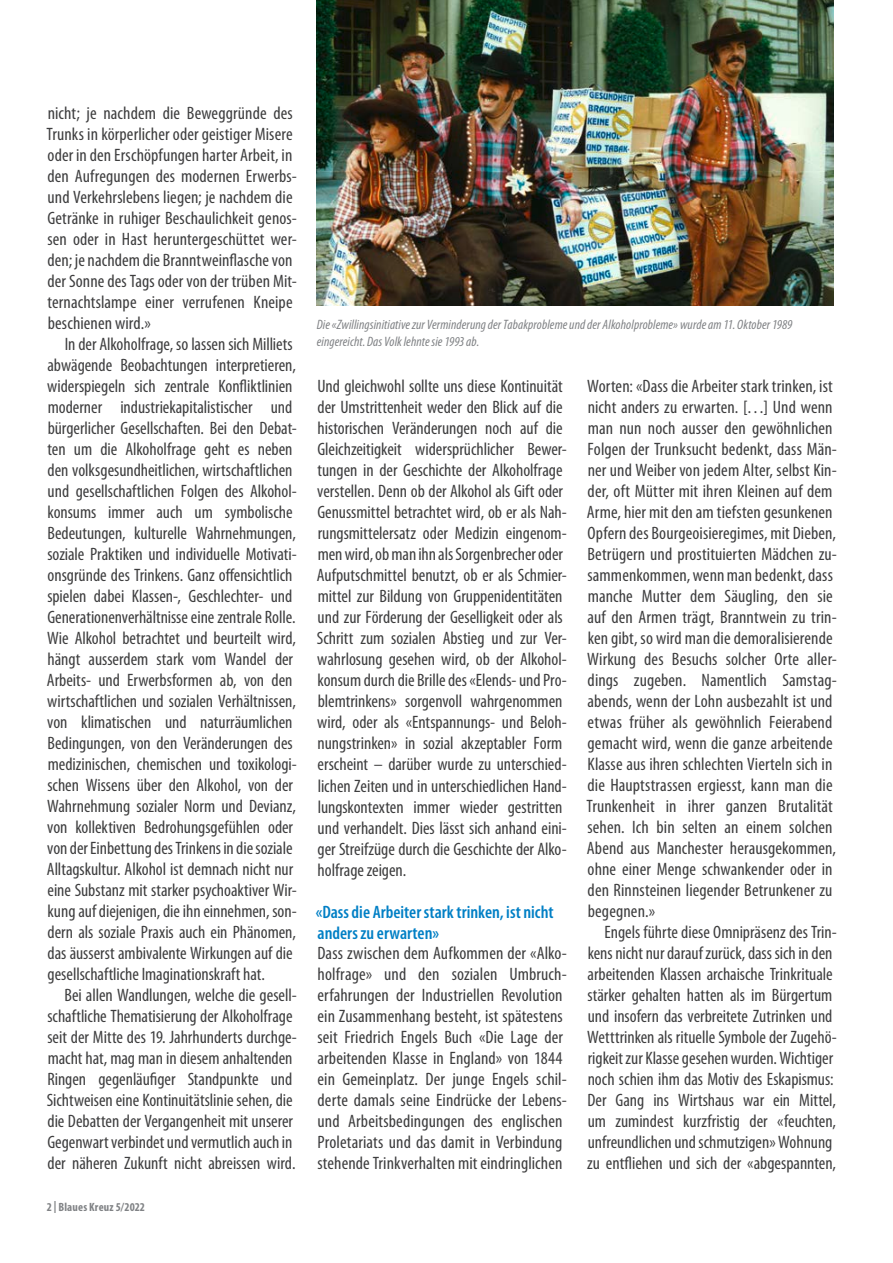
<style>
.page{position:relative;width:893px;height:1263px;background:#fff}
.page>*{position:absolute;margin:0;border:0;box-sizing:border-box;transform-origin:0 0}
.t1{font:condensed 18px/21px "Myriad Pro";color:#3e3e3f}
.t2{font:600 condensed 18px/21px "Myriad Pro";color:#007fc5}
.t3{font:italic condensed 13.65px/16.6px "Myriad Pro";letter-spacing:.005em;color:#808285}
.t4{font:700 condensed 12px "Myriad Pro";letter-spacing:.015em;color:#808285}
</style>
<div class="page">
<img style="left:317px;top:0;width:516px;height:305px">
<p class="t1" style="left:47px;top:103px;width:252px">nicht; je nachdem die Beweggründe des Trunks in körperlicher oder geistiger Misere oder in den Erschöpfungen harter Arbeit, in den Aufregungen des modernen Erwerbs&shy;und Verkehrslebens liegen; je nachdem die Getränke in ruhiger Beschaulichkeit genos&shy;sen oder in Hast heruntergeschüttet wer&shy;den; je nachdem die Branntweinflasche von der Sonne des Tags oder von der trüben Mit&shy;ternachtslampe einer verrufenen Kneipe beschienen wird.»</p>
<p class="t1" style="left:47px;top:334px;width:251px;text-indent:18px">In der Alkoholfrage, so lassen sich Milliets abwägende Beobachtungen interpretieren, widerspiegeln sich zentrale Konfliktlinien moderner industriekapitalistischer und bürgerlicher Gesellschaften. Bei den Debat&shy;ten um die Alkoholfrage geht es neben den volksgesundheitlichen, wirtschaftlichen und gesellschaftlichen Folgen des Alkohol&shy;konsums immer auch um symbolische Bedeutungen, kulturelle Wahrnehmungen, soziale Praktiken und individuelle Motivati&shy;onsgründe des Trinkens. Ganz offensichtlich spielen dabei Klassen-, Geschlechter- und Generationenverhältnisse eine zentrale Rolle.<br>Wie Alkohol betrachtet und beurteilt wird, hängt ausserdem stark vom Wandel der Arbeits- und Erwerbsformen ab, von den wirtschaftlichen und sozialen Verhältnissen, von klimatischen und naturräumlichen Bedingungen, von den Veränderungen des medizinischen, chemischen und toxikologi&shy;schen Wissens über den Alkohol, von der Wahrnehmung sozialer Norm und Devianz, von kollektiven Bedrohungsgefühlen oder von der Einbettung des Trinkens in die soziale Alltagskultur. Alkohol ist demnach nicht nur eine Substanz mit starker psychoaktiver Wir&shy;kung auf diejenigen, die ihn einnehmen, son&shy;dern als soziale Praxis auch ein Phänomen, das äusserst ambivalente Wirkungen auf die gesellschaftliche Imaginationskraft hat.</p>
<p class="t1" style="left:47px;top:985px;width:252px;text-indent:18px">Bei allen Wandlungen, welche die gesell&shy;schaftliche Thematisierung der Alkoholfrage seit der Mitte des 19. Jahrhunderts durchge&shy;macht hat, mag man in diesem anhaltenden Ringen gegenläufiger Standpunkte und Sichtweisen eine Kontinuitätslinie sehen, die die Debatten der Vergangenheit mit unserer Gegenwart verbindet und vermutlich auch in der näheren Zukunft nicht abreissen wird.</p>
<p class="t4" style="left:47px;top:1200px;width:100px">2 | Blaues Kreuz 5/2022</p>
<p class="t3" style="left:317px;top:317px;width:477px">Die «Zwillingsinitiative zur Verminderung der Tabakprobleme und der Alkoholprobleme» wurde am 11. Oktober 1989 eingereicht. Das Volk lehnte sie 1993 ab.</p>
<p class="t1" style="left:317px;top:376px;width:252px">Und gleichwohl sollte uns diese Kontinuität der Umstrittenheit weder den Blick auf die historischen Veränderungen noch auf die Gleichzeitigkeit widersprüchlicher Bewer&shy;tungen in der Geschichte der Alkoholfrage verstellen. Denn ob der Alkohol als Gift oder Genussmittel betrachtet wird, ob er als Nah&shy;rungsmittelersatz oder Medizin eingenom&shy;men wird, ob man ihn als Sorgenbrecher oder Aufputschmittel benutzt, ob er als Schmier&shy;mittel zur Bildung von Gruppenidentitäten und zur Förderung der Geselligkeit oder als Schritt zum sozialen Abstieg und zur Ver&shy;wahrlosung gesehen wird, ob der Alkohol&shy;konsum durch die Brille des «Elends- und Pro&shy;blemtrinkens» sorgenvoll wahrgenommen wird, oder als «Entspannungs- und Beloh&shy;nungstrinken» in sozial akzeptabler Form erscheint – darüber wurde zu unterschied&shy;lichen Zeiten und in unterschiedlichen Hand&shy;lungskontexten immer wieder gestritten und verhandelt. Dies lässt sich anhand eini&shy;ger Streifzüge durch die Geschichte der Alko&shy;holfrage zeigen.</p>
<p class="t2" style="left:316px;top:901px;width:239px">«Dass die Arbeiter stark trinken, ist nicht anders zu erwarten»</p>
<p class="t1" style="left:317px;top:943px;width:251px">Dass zwischen dem Aufkommen der «Alko&shy;holfrage» und den sozialen Umbruch&shy;erfahrungen der Industriellen Revolution ein Zusammenhang besteht, ist spätestens seit Friedrich Engels Buch «Die Lage der arbeitenden Klasse in England» von 1844 ein Gemeinplatz. Der junge Engels schil&shy;derte damals seine Eindrücke der Lebens&shy;und Arbeitsbedingungen des englischen Proletariats und das damit in Verbindung stehende Trinkverhalten mit eindringlichen</p>
<p class="t1" style="left:587px;top:376px;width:252px">Worten: «Dass die Arbeiter stark trinken, ist nicht anders zu erwarten. […] Und wenn man nun noch ausser den gewöhnlichen Folgen der Trunksucht bedenkt, dass Män&shy;ner und Weiber von jedem Alter, selbst Kin&shy;der, oft Mütter mit ihren Kleinen auf dem Arme, hier mit den am tiefsten gesunkenen Opfern des Bourgeoisieregimes, mit Dieben, Betrügern und prostituierten Mädchen zu-- sammenkommen, wenn man bedenkt, dass manche Mutter dem Säugling, den sie auf den Armen trägt, Branntwein zu trin&shy;ken gibt, so wird man die demoralisierende Wirkung des Besuchs solcher Orte aller&shy;dings zugeben. Namentlich Samstag&shy;abends, wenn der Lohn ausbezahlt ist und etwas früher als gewöhnlich Feierabend gemacht wird, wenn die ganze arbeitende Klasse aus ihren schlechten Vierteln sich in die Hauptstrassen ergiesst, kann man die Trunkenheit in ihrer ganzen Brutalität sehen. Ich bin selten an einem solchen Abend aus Manchester herausgekommen, ohne einer Menge schwankender oder in den Rinnsteinen liegender Betrunkener zu begegnen.»</p>
<p class="t1" style="left:587px;top:922px;width:251px;text-indent:17px">Engels führte diese Omnipräsenz des Trin&shy;kens nicht nur darauf zurück, dass sich in den arbeitenden Klassen archaische Trinkrituale stärker gehalten hatten als im Bürgertum und insofern das verbreitete Zutrinken und Wetttrinken als rituelle Symbole der Zugehö&shy;rigkeit zur Klasse gesehen wurden. Wichtiger noch schien ihm das Motiv des Eskapismus:<br>Der Gang ins Wirtshaus war ein Mittel, um zumindest kurzfristig der «feuchten, unfreundlichen und schmutzigen» Wohnung zu entfliehen und sich der «abgespannten,</p>
</div>
